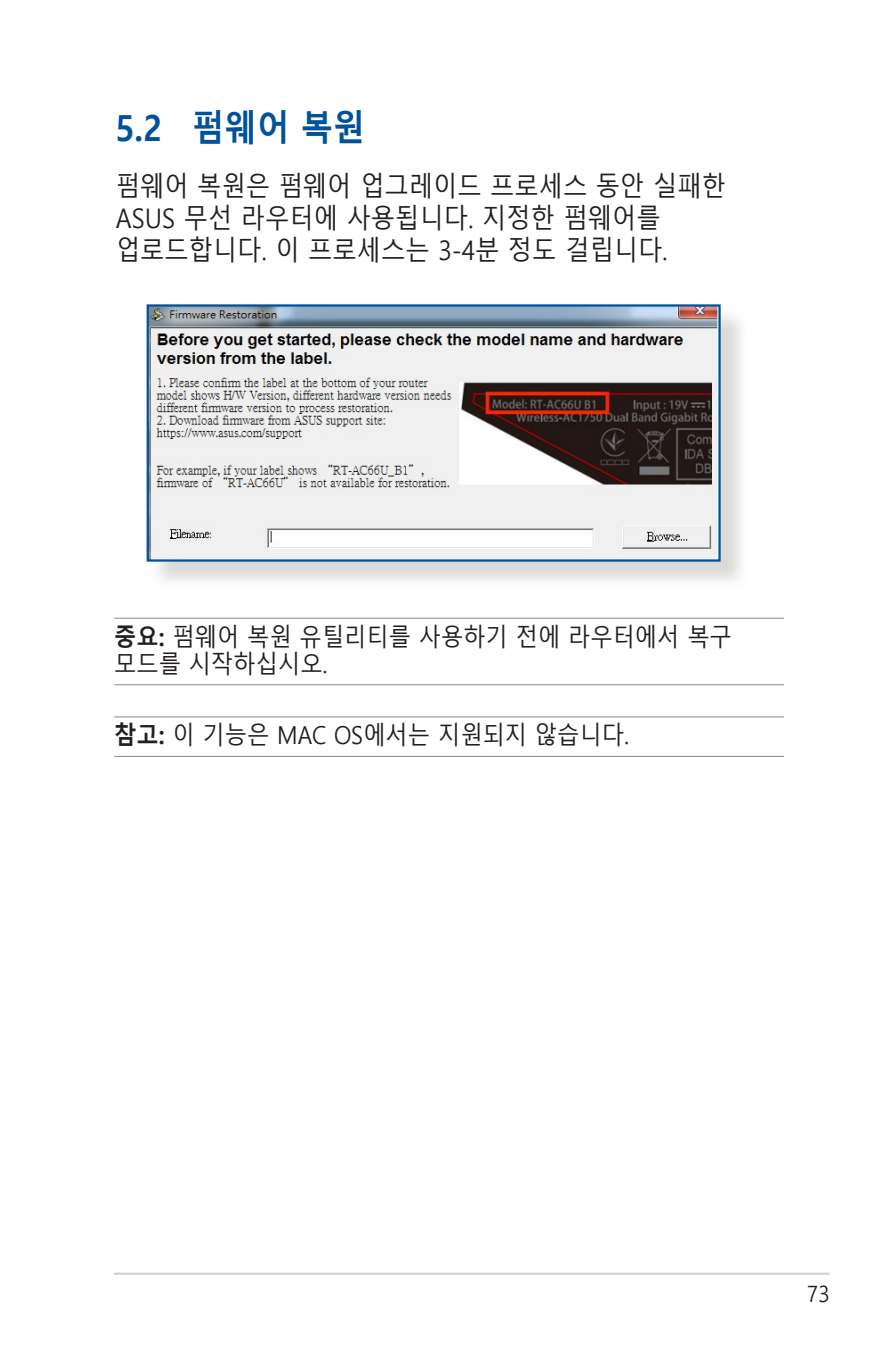
<style>
.page{position:relative;width:893px;height:1346px;background:#fff}
.page>*{position:absolute;margin:0;border:0;box-sizing:border-box;transform-origin:0 0}
.WL_Header_1{font:700 36px "Malgun Gothic";color:#01529a;scale:.9 1}
.WL_Body_Text{font:27px/32.4px "Malgun Gothic";color:#231f20;scale:.9 1}
.WL_Message{font:24.75px/27px "Malgun Gothic";color:#231f20;scale:.9 1}
.t1{font:22.5px "Malgun Gothic";color:#231f20;scale:.9 1}
.s1{font-weight:700}
</style>
<div class="page">
<hr style="left:114px;top:1272px;width:715px;height:3px;background:#d1d2d4">
<hr style="left:114px;top:618px;width:670px;height:1px;background:#939598">
<hr style="left:114px;top:684px;width:670px;height:1px;background:#939598">
<hr style="left:114px;top:716px;width:670px;height:1px;background:#939598">
<hr style="left:114px;top:756px;width:670px;height:1px;background:#939598">
<div style="left:150px;top:308px;width:599px;height:282px;background:#cfcecb;opacity:.75"></div>
<img style="left:150px;top:307px;width:568px;height:252px">
<div style="left:147px;top:304px;width:574px;height:258px;border:2px solid #01529a"></div>
<p class="WL_Header_1" style="left:116px;top:106px;width:279px">5.2 펌웨어 복원</p>
<p class="WL_Body_Text" style="left:116px;top:170px;width:679px">펌웨어 복원은 펌웨어 업그레이드 프로세스 동안 실패한<br>ASUS 무선 라우터에 사용됩니다. 지정한 펌웨어를 업로드합니다. 이 프로세스는 3-4분 정도 걸립니다.</p>
<p class="WL_Message" style="left:114px;top:624px;width:688px"><span class="s1">중요:</span> 펌웨어 복원 유틸리티를 사용하기 전에 라우터에서 복구 모드를 시작하십시오.</p>
<p class="WL_Message" style="left:114px;top:722px;width:573px"><span class="s1">참고:</span> 이 기능은 MAC OS에서는 지원되지 않습니다.</p>
<p class="t1" style="left:807px;top:1281px;width:26px">73</p>
</div>
